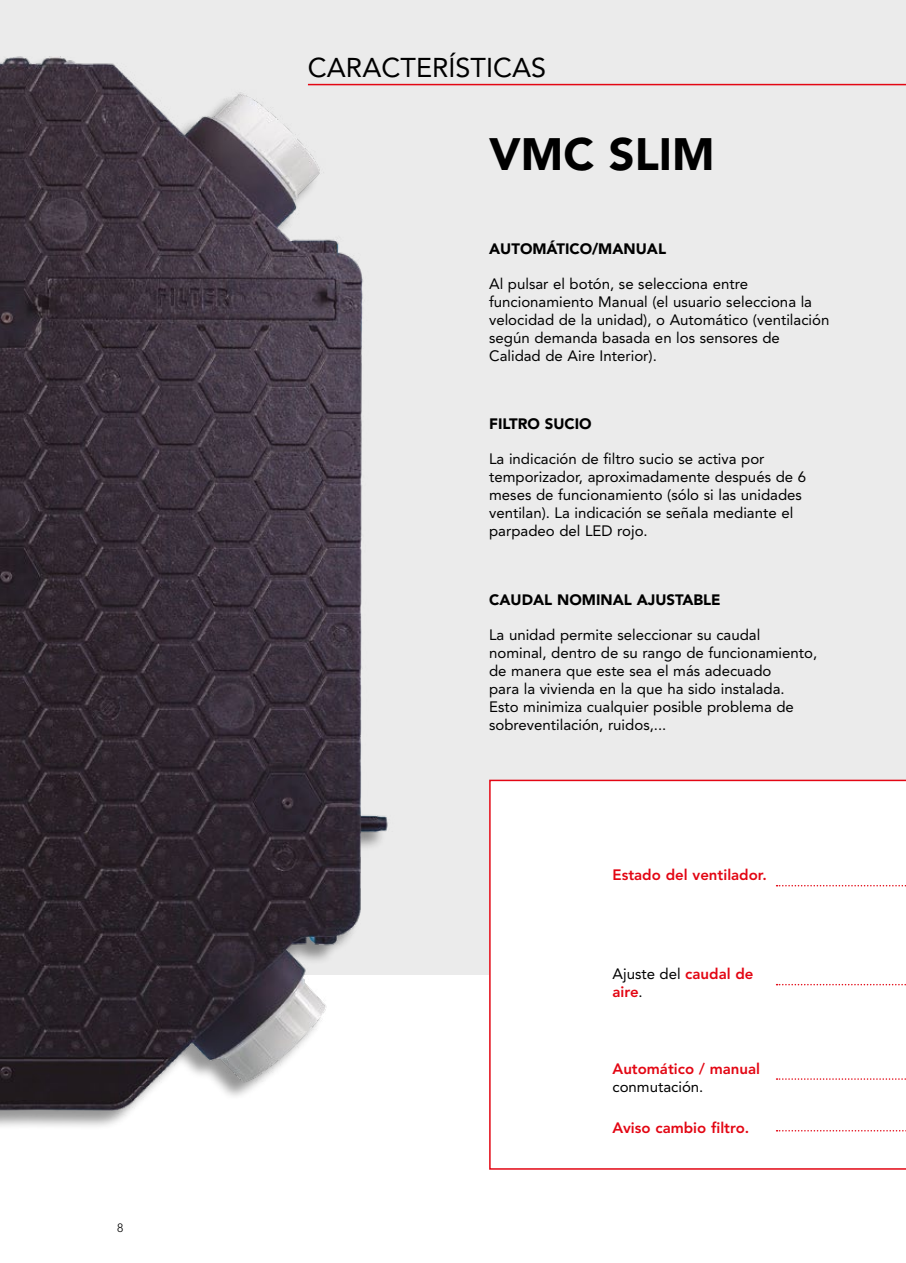
<style>
.page{position:relative;width:906px;height:1263px;background:#fff}
.page>*{position:absolute;margin:0;border:0;box-sizing:border-box;transform-origin:0 0}
.t1{font:900 45px "Avenir LT Std";color:#000}
.t2{font:27px "Avenir LT Std";color:#000}
.t3{font:15px/18px "Avenir LT Std";color:#000}
.t4{font:800 15px/18px "Avenir LT Std";color:#e30613}
.t5{font:900 15px "Avenir LT Std";color:#000}
.t6{font:300 12px "Avenir LT Std";color:#000}
.s1{font-weight:400;color:#000}
</style>
<div class="page">
<div style="left:0;top:0;width:906px;height:975px;background:#ebebeb"></div>
<div style="left:489px;top:780px;width:417px;height:390px;background:#fff"></div>
<img style="left:0;top:56px;width:417px;height:1071px">
<svg style="left:776px;top:885px;width:130px;height:1px"></svg>
<svg style="left:776px;top:1130px;width:130px;height:1px"></svg>
<svg style="left:776px;top:1078px;width:130px;height:2px"></svg>
<svg style="left:776px;top:984px;width:130px;height:1px"></svg>
<hr style="left:308px;top:84px;width:598px;height:1px;background:#e30613">
<p class="t6" style="left:117px;top:1221px;width:8px">8</p>
<h2 class="t2" style="left:308px;top:52px;width:17px">CARACTERÍSTICAS</h2>
<h1 class="t1" style="left:489px;top:127px;width:227px">VMC SLIM</h1>
<p class="t5" style="left:489px;top:240px;width:178px">AUTOMÁTICO/MANUAL</p>
<p class="t3" style="left:489px;top:275px;width:342px">Al pulsar el botón, se selecciona entre funcionamiento Manual (el usuario selecciona la velocidad de la unidad), o Automático (ventilación según demanda basada en los sensores de Calidad de Aire Interior).</p>
<p class="t5" style="left:489px;top:415px;width:104px">FILTRO SUCIO</p>
<p class="t3" style="left:489px;top:450px;width:318px">La indicación de filtro sucio se activa por temporizador, aproximadamente después de 6 meses de funcionamiento (sólo si las unidades ventilan). La indicación se señala mediante el parpadeo del LED rojo.</p>
<p class="t5" style="left:489px;top:591px;width:233px">CAUDAL NOMINAL AJUSTABLE</p>
<p class="t3" style="left:489px;top:626px;width:330px">La unidad permite seleccionar su caudal nominal, dentro de su rango de funcionamiento, de manera que este sea el más adecuado<br>para la vivienda en la que ha sido instalada.<br>Esto minimiza cualquier posible problema de sobreventilación, ruidos,...</p>
<p class="t4" style="left:612px;top:866px;width:156px">Estado del ventilador.</p>
<p class="t4" style="left:612px;top:965px;width:143px"><span class="s1">Ajuste del</span> caudal de aire<span class="s1">.</span></p>
<p class="t4" style="left:612px;top:1059px;width:149px">Automático / manual</p>
<p class="t3" style="left:612px;top:1077px;width:92px">conmutación.</p>
<p class="t4" style="left:612px;top:1119px;width:138px">Aviso cambio filtro.</p>
</div>
